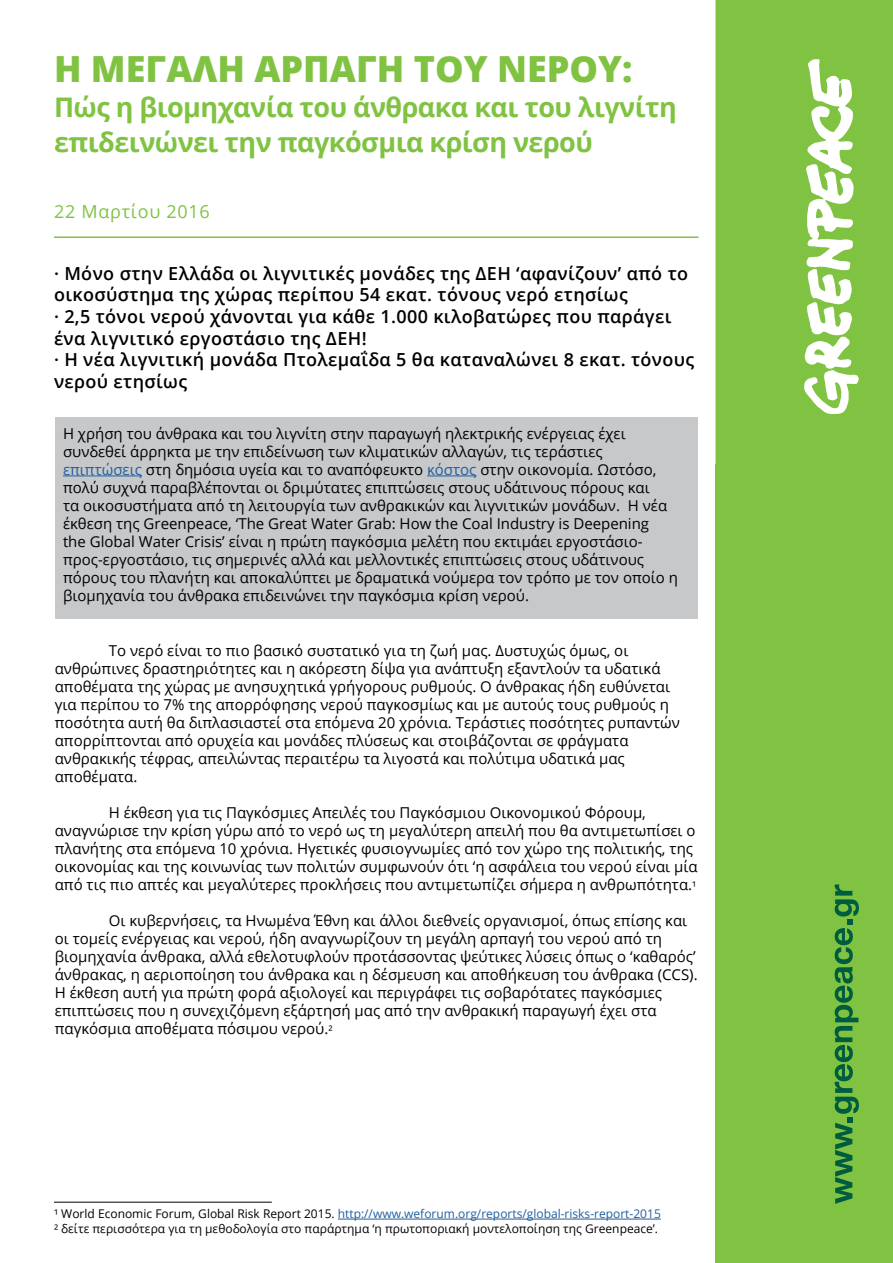
<style>
.page{position:relative;width:893px;height:1263px;background:#fff}
.page>*{position:absolute;margin:0;border:0;box-sizing:border-box;transform-origin:0 0}
.t1{font:800 36px "Open Sans";color:#80c342}
.t2{font:700 27px/35.4px "Open Sans";letter-spacing:-.02em;color:#80c342}
.t3{font:600 18px/21.6px "Open Sans";letter-spacing:.02em;color:#000}
.t4{font:18px "Open Sans";letter-spacing:.04em;color:#80c342}
.t5{font:15px/18px "Open Sans";color:#000}
.t6{font:12px/14.4px "Open Sans";color:#000}
.s1{color:#215e9e}
.s2{font-size:12px}
</style>
<div class="page">
<div style="left:55px;top:418px;width:643px;height:201px;background:#c7c8ca"></div>
<div style="left:715px;top:465px;width:178px;height:798px;background:#80c342"></div>
<svg style="left:715px;top:0;width:178px;height:465px;background:#8eca58"></svg>
<svg style="left:835px;top:884px;width:24px;height:320px"></svg>
<hr style="left:54px;top:236px;width:644px;height:2px;background:#80c342">
<hr style="left:63px;top:476px;width:79px;height:1px;background:#215e9e">
<hr style="left:427px;top:476px;width:49px;height:1px;background:#215e9e">
<hr style="left:338px;top:1219px;width:323px;height:1px;background:#215e9e">
<hr style="left:54px;top:1202px;width:218px;height:1px;background:#000">
<h1 class="t1" style="left:54px;top:41px;width:580px">H ΜΕΓΑΛΗ ΑΡΠΑΓΗ ΤΟΥ ΝΕΡΟΥ:</h1>
<h2 class="t2" style="left:54px;top:89px;width:624px">Πώς η βιομηχανία του άνθρακα και του λιγνίτη επιδεινώνει την παγκόσμια κρίση νερού</h2>
<p class="t4" style="left:54px;top:200px;width:157px">22 Μαρτίου 2016</p>
<p class="t3" style="left:54px;top:262px;width:642px">· Μόνο στην Ελλάδα οι λιγνιτικές μονάδες της ΔΕΗ ‘αφανίζουν’ από το οικοσύστημα της χώρας περίπου 54 εκατ. τόνους νερό ετησίως<br>· 2,5 τόνοι νερού χάνονται για κάθε 1.000 κιλοβατώρες που παράγει ένα λιγνιτικό εργοστάσιο της ΔΕΗ!<br>· Η νέα λιγνιτική μονάδα Πτολεμαΐδα 5 θα καταναλώνει 8 εκατ. τόνους νερού ετησίως</p>
<p class="t5" style="left:63px;top:424px;width:617px">Η χρήση του άνθρακα και του λιγνίτη στην παραγωγή ηλεκτρικής ενέργειας έχει συνδεθεί άρρηκτα με την επιδείνωση των κλιματικών αλλαγών, τις τεράστιες <span class="s1">επιπτώσεις</span> στη δημόσια υγεία και το αναπόφευκτο <span class="s1">κόστος</span> στην οικονομία. Ωστόσο, πολύ συχνά παραβλέπονται οι δριμύτατες επιπτώσεις στους υδάτινους πόρους και<br>τα οικοσυστήματα από τη λειτουργία των ανθρακικών και λιγνιτικών μονάδων. Η νέα έκθεση της Greenpeace, ‘The Great Water Grab: How the Coal Industry is Deepening<br>the Global Water Crisis’ είναι η πρώτη παγκόσμια μελέτη που εκτιμάει εργοστάσιο&shy;προς-εργοστάσιο, τις σημερινές αλλά και μελλοντικές επιπτώσεις στους υδάτινους πόρους του πλανήτη και αποκαλύπτει με δραματικά νούμερα τον τρόπο με τον οποίο η βιομηχανία του άνθρακα επιδεινώνει την παγκόσμια κρίση νερού.</p>
<p class="t5" style="left:55px;top:641px;width:627px;text-indent:54px">Το νερό είναι το πιο βασικό συστατικό για τη ζωή μας. Δυστυχώς όμως, οι ανθρώπινες δραστηριότητες και η ακόρεστη δίψα για ανάπτυξη εξαντλούν τα υδατικά αποθέματα της χώρας με ανησυχητικά γρήγορους ρυθμούς. Ο άνθρακας ήδη ευθύνεται για περίπου το 7% της απορρόφησης νερού παγκοσμίως και με αυτούς τους ρυθμούς η ποσότητα αυτή θα διπλασιαστεί στα επόμενα 20 χρόνια. Τεράστιες ποσότητες ρυπαντών απορρίπτονται από ορυχεία και μονάδες πλύσεως και στοιβάζονται σε φράγματα ανθρακικής τέφρας, απειλώντας περαιτέρω τα λιγοστά και πολύτιμα υδατικά μας αποθέματα.</p>
<p class="t5" style="left:55px;top:803px;width:644px;text-align:center">Η έκθεση για τις Παγκόσμιες Απειλές του Παγκόσμιου Οικονομικού Φόρουμ,<br>αναγνώρισε την κρίση γύρω από το νερό ως τη μεγαλύτερη απειλή που θα αντιμετωπίσει ο πλανήτης στα επόμενα 10 χρόνια. Ηγετικές φυσιογνωμίες από τον χώρο της πολιτικής, της οικονομίας και της κοινωνίας των πολιτών συμφωνούν ότι ‘η ασφάλεια του νερού είναι μία από τις πιο απτές και μεγαλύτερες προκλήσεις που αντιμετωπίζει σήμερα η ανθρωπότητα.<span class="s2">¹</span></p>
<p class="t5" style="left:55px;top:911px;width:644px;text-indent:54px">Οι κυβερνήσεις, τα Ηνωμένα Έθνη και άλλοι διεθνείς οργανισμοί, όπως επίσης και οι τομείς ενέργειας και νερού, ήδη αναγνωρίζουν τη μεγάλη αρπαγή του νερού από τη βιομηχανία άνθρακα, αλλά εθελοτυφλούν προτάσσοντας ψεύτικες λύσεις όπως ο ‘καθαρός’ άνθρακας, η αεριοποίηση του άνθρακα και η δέσμευση και αποθήκευση του άνθρακα (CCS).<br>Η έκθεση αυτή για πρώτη φορά αξιολογεί και περιγράφει τις σοβαρότατες παγκόσμιες επιπτώσεις που η συνεχιζόμενη εξάρτησή μας από την ανθρακική παραγωγή έχει στα παγκόσμια αποθέματα πόσιμου νερού.<span class="s2">²</span></p>
<p class="t6" style="left:54px;top:1206px;width:608px">¹ World Economic Forum, Global Risk Report 2015. <span class="s1">http://www.weforum.org/reports/global-risks-report-2015<br></span>² δείτε περισσότερα για τη μεθοδολογία στο παράρτημα ‘η πρωτοποριακή μοντελοποίηση της Greenpeace’.</p>
</div>
